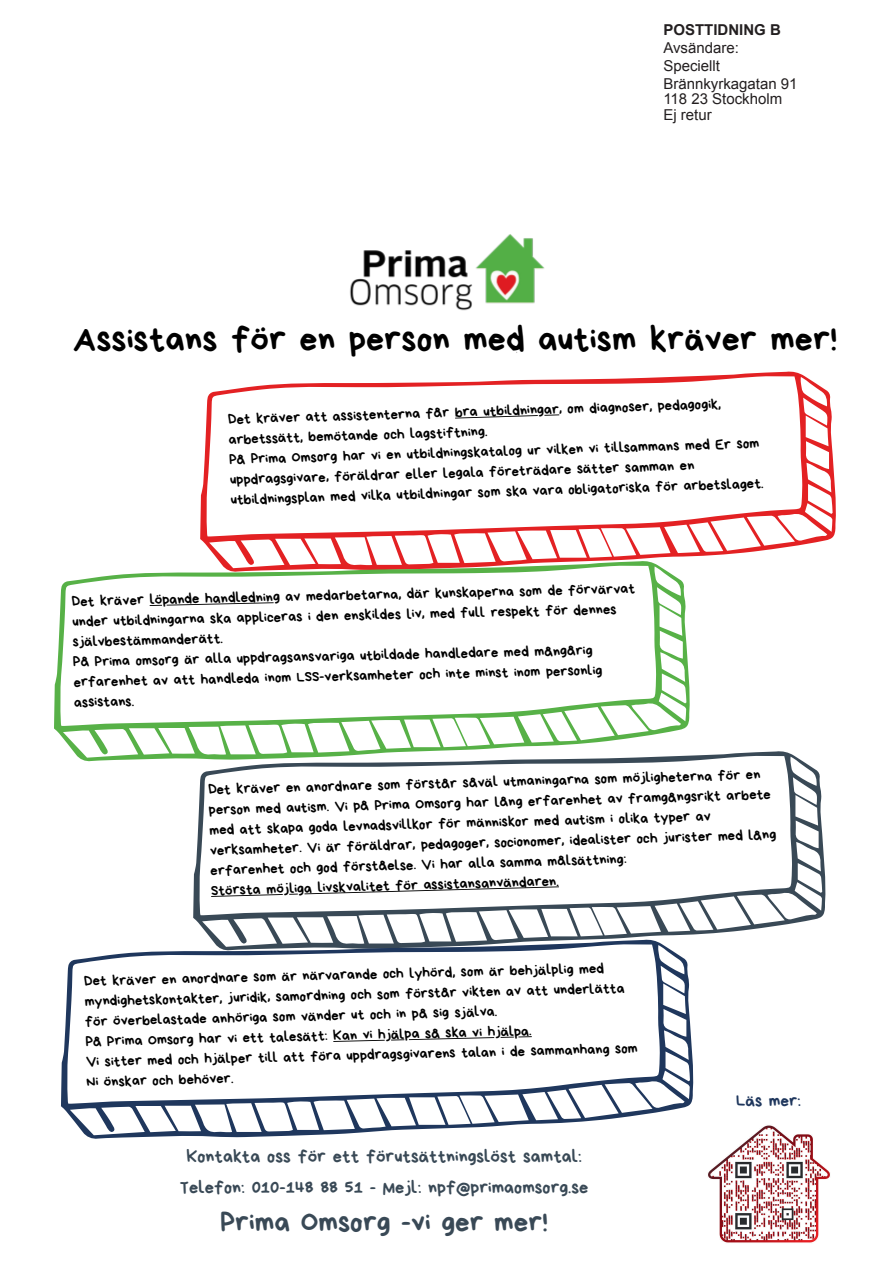
<style>
.page{position:relative;width:893px;height:1263px;background:#fff}
.page>*{position:absolute;margin:0;border:0;box-sizing:border-box;transform-origin:0 0}
.t1{font:35.85px "Bryndan Write";color:#000}
.t2{font:28.8px "Bryndan Write";color:#394956}
.t3{font:18.3px/30.5px "Bryndan Write";color:#394956;text-align:center}
.t4{font:17.1px "Bryndan Write";color:#1f375d}
.t5{font:15px/18px "Arial";color:#231f20}
.t6{font:700 15px "Arial";color:#231f20}
.t7{font:15px "Arial";color:#231f20}
.t8{font:14.7px/20.1px "Bryndan Write";color:#000}
</style>
<div class="page">
<svg style="left:200px;top:371px;width:636px;height:189px"></svg>
<svg style="left:54px;top:560px;width:636px;height:202px"></svg>
<svg style="left:193px;top:751px;width:633px;height:188px"></svg>
<svg style="left:61px;top:939px;width:633px;height:200px"></svg>
<svg style="left:211px;top:886px;width:348px;height:11px"></svg>
<img style="left:350px;top:234px;width:195px;height:77px">
<svg style="left:455px;top:414px;width:104px;height:5px"></svg>
<svg style="left:150px;top:602px;width:124px;height:4px"></svg>
<svg style="left:333px;top:1036px;width:199px;height:6px"></svg>
<img style="left:708px;top:1125px;width:122px;height:118px">
<p class="t6" style="left:663px;top:20px;width:119px">POSTTIDNING B</p>
<p class="t5" style="left:663px;top:39px;width:136px">Avsändare:<br>Speciellt<br>Brännkyrkagatan 91</p>
<p class="t5" style="left:663px;top:90px;width:120px">118 23 Stockholm</p>
<p class="t7" style="left:663px;top:105px;width:50px">Ej retur</p>
<h1 class="t1" style="left:73px;top:320px;width:766px">Assistans för en person med autism kräver mer!</h1>
<p class="t8" style="left:227px;top:410px;width:535px;rotate:-2deg">Det kräver att assistenterna får bra utbildningar, om diagnoser, pedagogik, arbetssätt, bemötande och lagstiftning.<br>På Prima Omsorg har vi en utbildningskatalog ur vilken vi tillsammans med Er som uppdragsgivare, föräldrar eller legala företrädare sätter samman en utbildningsplan med vilka utbildningar som ska vara obligatoriska för arbetslaget.</p>
<p class="t8" style="left:72px;top:590px;width:565px;line-height:20.7px;rotate:-1deg">Det kräver löpande handledning av medarbetarna, där kunskaperna som de förvärvat under utbildningarna ska appliceras i den enskildes liv, med full respekt för dennes självbestämmanderätt.</p>
<p class="t8" style="left:73px;top:651px;width:531px;rotate:-1deg">På Prima omsorg är alla uppdragsansvariga utbildade handledare med mångårig erfarenhet av att handleda inom LSS-verksamheter och inte minst inom personlig</p>
<p class="t8" style="left:74px;top:692px;width:62px;rotate:-1deg">assistans.</p>
<p class="t8" style="left:207px;top:782px;width:568px;rotate:-2deg">Det kräver en anordnare som förstår såväl utmaningarna som möjligheterna för en person med autism. Vi på Prima Omsorg har lång erfarenhet av framgångsrikt arbete med att skapa goda levnadsvillkor för människor med autism i olika typer av verksamheter. Vi är föräldrar, pedagoger, socionomer, idealister och jurister med lång erfarenhet och god förståelse. Vi har alla samma målsättning:<br>Största möjliga livskvalitet för assistansanvändaren.</p>
<p class="t8" style="left:84px;top:969px;width:554px;rotate:-1deg">Det kräver en anordnare som är närvarande och lyhörd, som är behjälplig med myndighetskontakter, juridik, samordning och som förstår vikten av att underlätta för överbelastade anhöriga som vänder ut och in på sig själva.<br>På Prima Omsorg har vi ett talesätt: Kan vi hjälpa så ska vi hjälpa.<br>Vi sitter med och hjälper till att föra uppdragsgivarens talan i de sammanhang som</p>
<p class="t8" style="left:86px;top:1071px;width:148px;rotate:-1deg">Ni önskar och behöver.</p>
<p class="t3" style="left:180px;top:1141px;width:410px">Kontakta oss för ett förutsättningslöst samtal:<br>Telefon: 010-148 88 51 - Mejl: npf@primaomsorg.se</p>
<h2 class="t2" style="left:221px;top:1207px;width:329px">Prima Omsorg -vi ger mer!</h2>
<p class="t4" style="left:736px;top:1092px;width:66px">Läs mer:</p>
</div>
